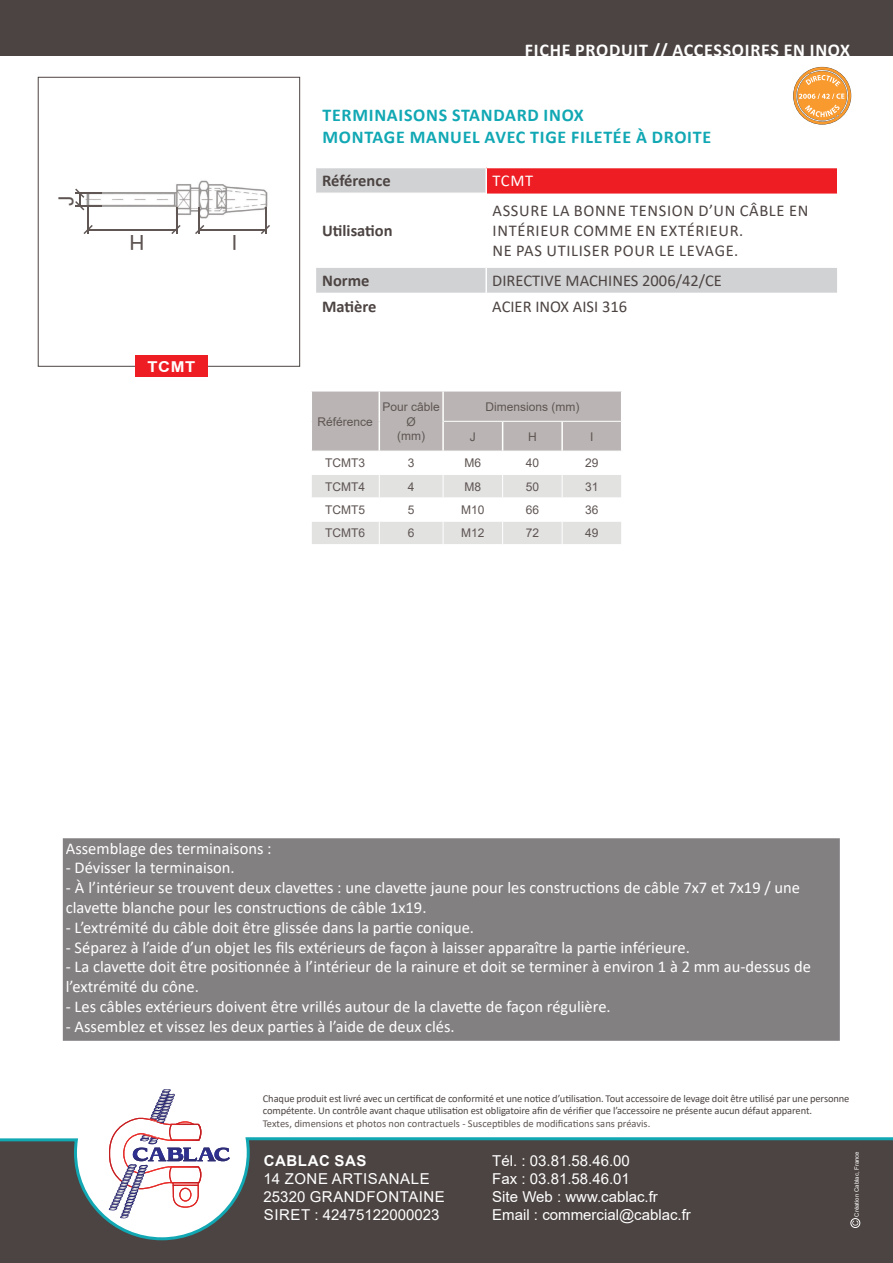
<style>
.page{position:relative;width:893px;height:1263px;background:#fff}
.page>*{position:absolute;margin:0;border:0;box-sizing:border-box;transform-origin:0 0}
.t1{font:20.85px "Arial";color:#5e5553}
.t2{font:700 18px/21.6px "Calibri";letter-spacing:.04em;color:#11a8b4}
.t3{font:700 18px "Calibri";letter-spacing:.04em;color:#fff}
.t4{font:16.5px/19.8px "Calibri";color:#fff}
.t5{font:16.5px/19.8px "Calibri";letter-spacing:.04em;color:#4c4442}
.t6{font:16.5px "Calibri";color:#4c4442}
.t7{font:700 16.5px "Calibri";color:#4c4442}
.t8{font:15px/18px "Arial";color:#fff}
.t9{font:15px/18px "Arial";letter-spacing:.035em;color:#fff}
.t10{font:700 15px "Arial";letter-spacing:.035em;color:#fff}
.t11{font:700 15px "Arial";letter-spacing:.035em;color:#fff;scale:1.1 1}
.t12{font:12px/14.4px "Arial";color:#5e5553;text-align:center}
.t13{font:10.5px/12.6px "Calibri";letter-spacing:-.01em;color:#4c4442}
.t14{font:10.5px "Calibri";color:#5e5553}
.t15{font:6px "Arial";color:#fff}
</style>
<div class="page">
<div style="left:0;top:1138px;width:893px;height:125px;background:#4c4442"></div>
<svg style="left:112px;top:1105px;width:90px;height:31px"></svg>
<img style="left:156px;top:1089px;width:19px;height:35px">
<img style="left:140px;top:1116px;width:17px;height:20px">
<div style="left:0;top:0;width:893px;height:55px;background:#4c4442"></div>
<svg style="left:0;top:1136px;width:893px;height:105px"></svg>
<div style="left:850px;top:1218px;width:10px;height:10px;border:1px solid #fff;border-radius:50%"></div>
<svg style="left:852px;top:1220px;width:6px;height:5px"></svg>
<div style="left:38px;top:77px;width:262px;height:290px;border:1px solid #4c4442"></div>
<svg style="left:316px;top:168px;width:521px;height:125px"></svg>
<div style="left:486px;top:168px;width:351px;height:25px;background:#ee1d23"></div>
<hr style="left:316px;top:266px;width:170px;height:2px;background:#fff">
<hr style="left:486px;top:266px;width:351px;height:2px;background:#fff">
<hr style="left:316px;top:193px;width:169px;height:1px;background:#fff">
<hr style="left:487px;top:193px;width:350px;height:1px;background:#ee1d23">
<hr style="left:485px;top:168px;width:2px;height:25px;background:#fff">
<hr style="left:485px;top:193px;width:2px;height:73px;background:#fff">
<hr style="left:485px;top:268px;width:2px;height:25px;background:#fff">
<img style="left:76px;top:180px;width:192px;height:51px">
<svg style="left:75px;top:189px;width:27px;height:21px"></svg>
<svg style="left:83px;top:225px;width:10px;height:9px"></svg>
<svg style="left:171px;top:207px;width:10px;height:27px"></svg>
<hr style="left:87px;top:207px;width:2px;height:27px;background:#605755">
<hr style="left:88px;top:229px;width:89px;height:1px;background:#605755">
<svg style="left:261px;top:225px;width:9px;height:9px"></svg>
<hr style="left:265px;top:207px;width:2px;height:27px;background:#605755">
<svg style="left:195px;top:207px;width:9px;height:27px"></svg>
<hr style="left:199px;top:229px;width:68px;height:1px;background:#605755">
<svg style="left:793px;top:66px;width:59px;height:59px"></svg>
<svg style="left:311px;top:392px;width:311px;height:152px"></svg>
<div style="left:135px;top:355px;width:73px;height:22px;background:#ee1d23"></div>
<div style="left:64px;top:840px;width:774px;height:199px;background:#838082"></div>
<div style="left:63px;top:838px;width:777px;height:203px;border:3px solid #838082"></div>
<p class="t1" style="left:52px;top:206px;width:12px;rotate:-90deg">J</p>
<p class="t1" style="left:145px;top:256px;width:17px;rotate:-180deg">H</p>
<p class="t1" style="left:237px;top:257px;width:7px;rotate:-180deg">I</p>
<p class="t11" style="left:148px;top:356px;width:45px">TCMT</p>
<p class="t3" style="left:525px;top:37px;width:327px">FICHE PRODUIT // ACCESSOIRES EN INOX</p>
<p class="t2" style="left:322px;top:104px;width:390px">TERMINAISONS STANDARD INOX<br>MONTAGE MANUEL AVEC TIGE FILETÉE À DROITE</p>
<p class="t7" style="left:322px;top:169px;width:70px">Référence</p>
<p class="t4" style="left:493px;top:171px;width:42px">TCMT</p>
<p class="t7" style="left:322px;top:219px;width:72px">Utilisation</p>
<p class="t5" style="left:493px;top:201px;width:317px">ASSURE LA BONNE TENSION D’UN CÂBLE EN<br>INTÉRIEUR COMME EN EXTÉRIEUR.<br>NE PAS UTILISER POUR LE LEVAGE.</p>
<p class="t7" style="left:322px;top:269px;width:49px">Norme</p>
<p class="t6" style="left:492px;top:269px;width:231px">DIRECTIVE MACHINES 2006/42/CE</p>
<p class="t7" style="left:322px;top:294px;width:56px">Matière</p>
<p class="t6" style="left:492px;top:295px;width:136px">ACIER INOX AISI 316</p>
<p class="t12" style="left:318px;top:414px;width:57px">Référence</p>
<p class="t12" style="left:382px;top:400px;width:59px">Pour câble<br>Ø<br>(mm)</p>
<p class="t12" style="left:485px;top:399px;width:95px">Dimensions (mm)</p>
<p class="t12" style="left:470px;top:429px;width:7px">J</p>
<p class="t12" style="left:528px;top:429px;width:10px">H</p>
<p class="t12" style="left:590px;top:429px;width:5px">I</p>
<p class="t12" style="left:325px;top:456px;width:41px">TCMT3</p>
<p class="t12" style="left:408px;top:456px;width:8px">3</p>
<p class="t12" style="left:464px;top:456px;width:18px">M6</p>
<p class="t12" style="left:526px;top:456px;width:15px">40</p>
<p class="t12" style="left:585px;top:456px;width:15px">29</p>
<p class="t12" style="left:325px;top:479px;width:41px">TCMT4</p>
<p class="t12" style="left:408px;top:479px;width:8px">4</p>
<p class="t12" style="left:464px;top:479px;width:18px">M8</p>
<p class="t12" style="left:526px;top:479px;width:15px">50</p>
<p class="t12" style="left:585px;top:479px;width:15px">31</p>
<p class="t12" style="left:325px;top:502px;width:41px">TCMT5</p>
<p class="t12" style="left:408px;top:502px;width:8px">5</p>
<p class="t12" style="left:461px;top:502px;width:25px">M10</p>
<p class="t12" style="left:526px;top:502px;width:15px">66</p>
<p class="t12" style="left:585px;top:502px;width:15px">36</p>
<p class="t12" style="left:325px;top:526px;width:41px">TCMT6</p>
<p class="t12" style="left:408px;top:526px;width:8px">6</p>
<p class="t12" style="left:461px;top:526px;width:25px">M12</p>
<p class="t12" style="left:526px;top:526px;width:15px">72</p>
<p class="t12" style="left:585px;top:526px;width:15px">49</p>
<p class="t4" style="left:66px;top:838px;width:207px">Assemblage des terminaisons :</p>
<p class="t4" style="left:66px;top:858px;width:170px">- Dévisser la terminaison.</p>
<p class="t4" style="left:66px;top:877px;width:736px">- À l’intérieur se trouvent deux clavettes : une clavette jaune pour les constructions de câble 7x7 et 7x19 / une clavette blanche pour les constructions de câble 1x19.</p>
<p class="t4" style="left:66px;top:917px;width:410px">- L’extrémité du câble doit être glissée dans la partie conique.</p>
<p class="t4" style="left:66px;top:937px;width:625px">- Séparez à l’aide d’un objet les fils extérieurs de façon à laisser apparaître la partie inférieure.</p>
<p class="t4" style="left:66px;top:957px;width:747px">- La clavette doit être positionnée à l’intérieur de la rainure et doit se terminer à environ 1 à 2 mm au-dessus de l’extrémité du cône.</p>
<p class="t4" style="left:66px;top:996px;width:546px">- Les câbles extérieurs doivent être vrillés autour de la clavette de façon régulière.</p>
<p class="t4" style="left:66px;top:1016px;width:390px">- Assemblez et vissez les deux parties à l’aide de deux clés.</p>
<p class="t13" style="left:263px;top:1091px;width:588px">Chaque produit est livré avec un certificat de conformité et une notice d’utilisation. Tout accessoire de levage doit être utilisé par une personne compétente. Un contrôle avant chaque utilisation est obligatoire afin de vérifier que l’accessoire ne présente aucun défaut apparent.</p>
<p class="t14" style="left:263px;top:1116px;width:389px">Textes, dimensions et photos non contractuels - Susceptibles de modifications sans préavis.</p>
<p class="t10" style="left:264px;top:1150px;width:104px">CABLAC SAS</p>
<p class="t9" style="left:264px;top:1169px;width:183px">14 ZONE ARTISANALE<br>25320 GRANDFONTAINE<br>SIRET : 42475122000023</p>
<p class="t8" style="left:492px;top:1151px;width:200px">Tél. : 03.81.58.46.00<br>Fax : 03.81.58.46.01<br>Site Web : www.cablac.fr<br>Email : commercial@cablac.fr</p>
<p class="t15" style="left:853px;top:1216px;width:67px;rotate:-90deg">Création Cablac, France</p>
</div>
